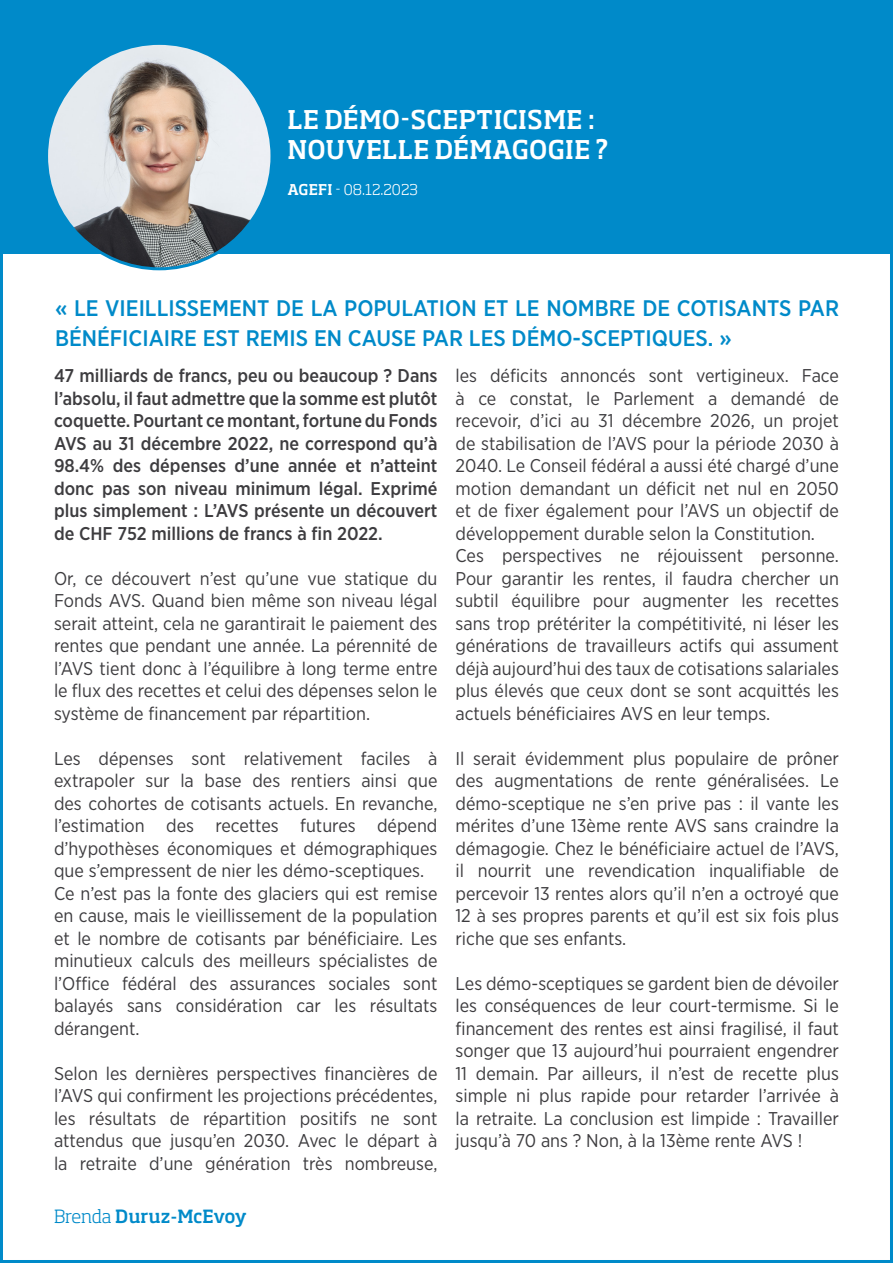
<style>
.page{position:relative;width:893px;height:1263px;background:#fff}
.page>*{position:absolute;margin:0;border:0;box-sizing:border-box;transform-origin:0 0}
.t1{font:500 25.5px "Soho Std";letter-spacing:.015em;color:#fff}
.t2{font:500 22.5px/30px "Gotham Narrow";color:#008ac9}
.t3{font:18.45px/22.5px "Gotham Narrow";color:#3d3c3f;text-align:justify}
.t4{font:500 18.45px/22.5px "Gotham Narrow";color:#3d3c3f;text-align:justify}
.t5{font:500 18px "Soho Pro";color:#008ac9}
.t6{font:300 14.7px "Soho Std";color:#fff}
.s1{font-weight:500}
.s2{font-weight:300}
</style>
<div class="page">
<div style="left:0;top:0;width:893px;height:253px;background:#008ac9"></div>
<img style="left:47px;top:43px;width:225px;height:226px;border-radius:113px">
<p class="t1" style="left:288px;top:103px;width:309px">LE DÉMO-SCEPTICISME :</p>
<p class="t1" style="left:288px;top:134px;width:323px">NOUVELLE DÉMAGOGIE ?</p>
<p class="t6" style="left:288px;top:180px;width:132px"><span class="s1">AGEFI</span> - 08.12.2023</p>
<p class="t2" style="left:55px;top:293px;width:785px">« LE VIEILLISSEMENT DE LA POPULATION ET LE NOMBRE DE COTISANTS PAR<br>BÉNÉFICIAIRE EST REMIS EN CAUSE PAR LES DÉMO-SCEPTIQUES. »</p>
<p class="t4" style="left:54px;top:364px;width:385px">47 milliards de francs, peu ou beaucoup ? Dans l’absolu, il faut admettre que la somme est plutôt coquette. Pourtant ce montant, fortune du Fonds AVS au 31 décembre 2022, ne correspond qu’à 98.4% des dépenses d’une année et n’atteint donc pas son niveau minimum légal. Exprimé plus simplement : L’AVS présente un découvert de CHF 752 millions de francs à fin 2022.</p>
<p class="t3" style="left:54px;top:567px;width:385px">Or, ce découvert n’est qu’une vue statique du Fonds AVS. Quand bien même son niveau légal serait atteint, cela ne garantirait le paiement des rentes que pendant une année. La pérennité de l’AVS tient donc à l’équilibre à long terme entre le flux des recettes et celui des dépenses selon le système de financement par répartition.</p>
<p class="t3" style="left:54px;top:747px;width:385px">Les dépenses sont relativement faciles à extrapoler sur la base des rentiers ainsi que des cohortes de cotisants actuels. En revanche, l’estimation des recettes futures dépend d’hypothèses économiques et démographiques que s’empressent de nier les démo-sceptiques.</p>
<p class="t3" style="left:54px;top:882px;width:385px">Ce n’est pas la fonte des glaciers qui est remise en cause, mais le vieillissement de la population et le nombre de cotisants par bénéficiaire. Les minutieux calculs des meilleurs spécialistes de l’Office fédéral des assurances sociales sont balayés sans considération car les résultats dérangent.</p>
<p class="t3" style="left:54px;top:1062px;width:385px">Selon les dernières perspectives financières de l’AVS qui confirment les projections précédentes, les résultats de répartition positifs ne sont attendus que jusqu’en 2030. Avec le départ à la retraite d’une génération très nombreuse,</p>
<p class="t5" style="left:54px;top:1203px;width:194px"><span class="s2">Brenda</span> Duruz-McEvoy</p>
<p class="t3" style="left:455px;top:364px;width:385px">les déficits annoncés sont vertigineux. Face à ce constat, le Parlement a demandé de recevoir, d’ici au 31 décembre 2026, un projet de stabilisation de l’AVS pour la période 2030 à 2040. Le Conseil fédéral a aussi été chargé d’une motion demandant un déficit net nul en 2050 et de fixer également pour l’AVS un objectif de développement durable selon la Constitution.</p>
<p class="t3" style="left:455px;top:544px;width:385px">Ces perspectives ne réjouissent personne.<br>Pour garantir les rentes, il faudra chercher un subtil équilibre pour augmenter les recettes sans trop prétériter la compétitivité, ni léser les générations de travailleurs actifs qui assument déjà aujourd’hui des taux de cotisations salariales plus élevés que ceux dont se sont acquittés les actuels bénéficiaires AVS en leur temps.</p>
<p class="t3" style="left:455px;top:747px;width:385px">Il serait évidemment plus populaire de prôner des augmentations de rente généralisées. Le démo-sceptique ne s’en prive pas : il vante les mérites d’une 13ème rente AVS sans craindre la démagogie. Chez le bénéficiaire actuel de l’AVS, il nourrit une revendication inqualifiable de percevoir 13 rentes alors qu’il n’en a octroyé que 12 à ses propres parents et qu’il est six fois plus riche que ses enfants.</p>
<p class="t3" style="left:455px;top:972px;width:385px">Les démo-sceptiques se gardent bien de dévoiler les conséquences de leur court-termisme. Si le financement des rentes est ainsi fragilisé, il faut songer que 13 aujourd’hui pourraient engendrer 11 demain. Par ailleurs, il n’est de recette plus simple ni plus rapide pour retarder l’arrivée à la retraite. La conclusion est limpide : Travailler jusqu’à 70 ans ? Non, à la 13ème rente AVS !</p>
</div>
